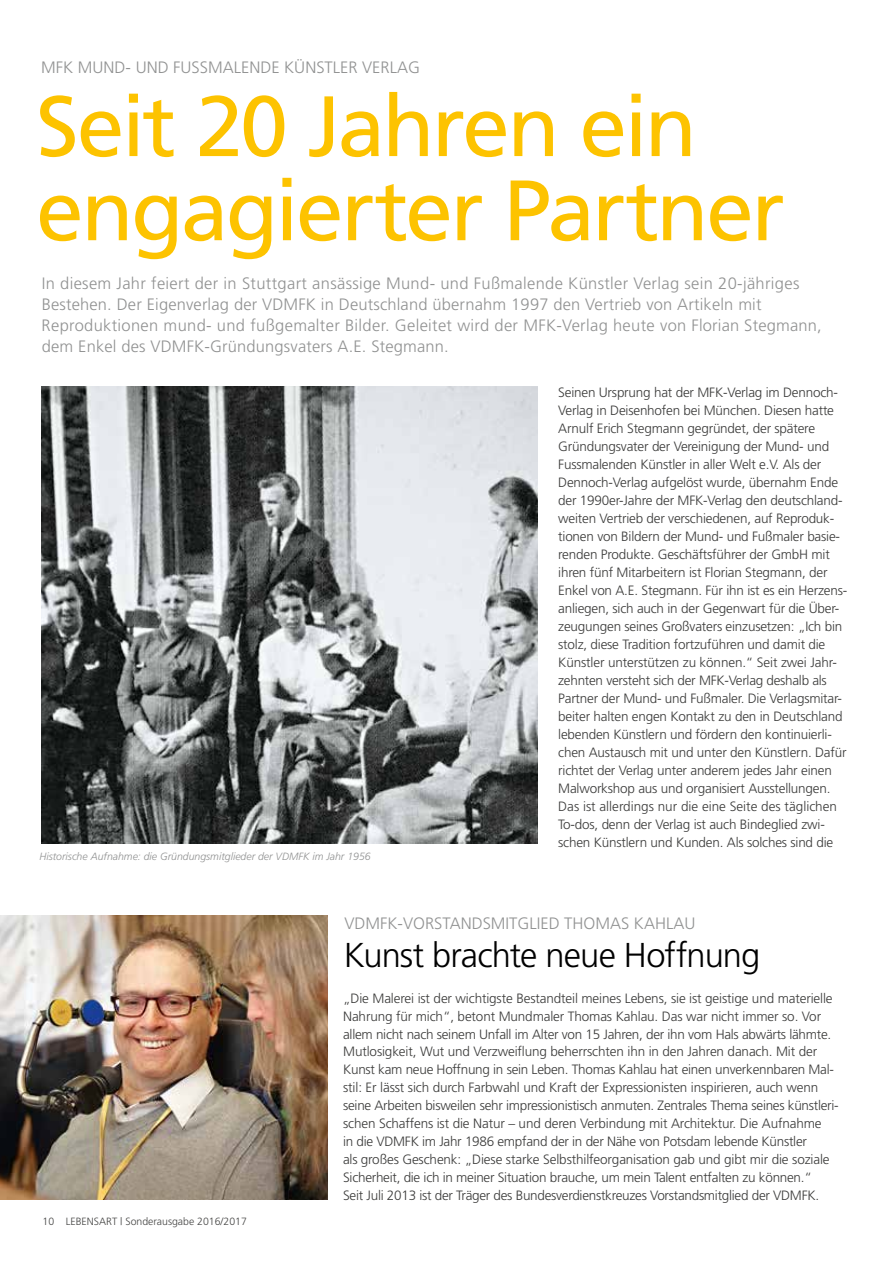
<style>
.page{position:relative;width:893px;height:1263px;background:#fff}
.page>*{position:absolute;margin:0;border:0;box-sizing:border-box;transform-origin:0 0}
.t1{font:85.5px/84.2px "Frutiger";letter-spacing:-.03em;color:#fdc300}
.t2{font:300 34.5px "Frutiger";letter-spacing:-.03em;color:#000}
.t3{font:300 16.5px/21px "Frutiger";letter-spacing:.01em;color:#919292}
.t4{font:300 13.5px/18px "Frutiger";letter-spacing:-.015em;color:#3b3b3a}
.t5{font:italic 300 10.5px "Frutiger";color:#919292}
.t6{font:300 10.5px "Frutiger";color:#454544}
</style>
<div class="page">
<img style="left:41px;top:386px;width:496px;height:458px">
<img style="left:0;top:916px;width:327px;height:283px">
<p class="t3" style="left:41px;top:57px;width:380px">MFK MUND- UND FUSSMALENDE KÜNSTLER VERLAG</p>
<h1 class="t1" style="left:36px;top:85px;width:750px">Seit 20 Jahren ein engagierter Partner</h1>
<p class="t3" style="left:42px;top:273px;width:782px">In diesem Jahr feiert der in Stuttgart ansässige Mund- und Fußmalende Künstler Verlag sein 20-jähriges Bestehen. Der Eigenverlag der VDMFK in Deutschland übernahm 1997 den Vertrieb von Artikeln mit Reproduktionen mund- und fußgemalter Bilder. Geleitet wird der MFK-Verlag heute von Florian Stegmann, dem Enkel des VDMFK-Gründungsvaters A.E. Stegmann.</p>
<p class="t5" style="left:39px;top:851px;width:333px">Historische Aufnahme: die Gründungsmitglieder der VDMFK im Jahr 1956</p>
<p class="t4" style="left:558px;top:383px;width:290px">Seinen Ursprung hat der MFK-Verlag im Dennoch-Verlag in Deisenhofen bei München. Diesen hatte Arnulf Erich Stegmann gegründet, der spätere Gründungsvater der Vereinigung der Mund- und Fussmalenden Künstler in aller Welt e.V. Als der Dennoch-Verlag aufgelöst wurde, übernahm Ende der 1990er-Jahre der MFK-Verlag den deutschland&shy;weiten Vertrieb der verschiedenen, auf Reproduk&shy;tionen von Bildern der Mund- und Fußmaler basie&shy;renden Produkte. Geschäftsführer der GmbH mit ihren fünf Mitarbeitern ist Florian Stegmann, der Enkel von A.E. Stegmann. Für ihn ist es ein Herzens&shy;anliegen, sich auch in der Gegenwart für die Über&shy;zeugungen seines Großvaters einzusetzen: „Ich bin stolz, diese Tradition fortzuführen und damit die Künstler unterstützen zu können.“ Seit zwei Jahr&shy;zehnten versteht sich der MFK-Verlag deshalb als Partner der Mund- und Fußmaler. Die Verlagsmitar&shy;beiter halten engen Kontakt zu den in Deutschland lebenden Künstlern und fördern den kontinuierli&shy;chen Austausch mit und unter den Künstlern. Dafür richtet der Verlag unter anderem jedes Jahr einen Malworkshop aus und organisiert Ausstellungen.<br>Das ist allerdings nur die eine Seite des täglichen To-dos, denn der Verlag ist auch Bindeglied zwi&shy;schen Künstlern und Kunden. Als solches sind die</p>
<p class="t3" style="left:344px;top:912px;width:352px">VDMFK-VORSTANDSMITGLIED THOMAS KAHLAU</p>
<h2 class="t2" style="left:344px;top:936px;width:418px">Kunst brachte neue Hoffnung</h2>
<p class="t6" style="left:43px;top:1215px;width:206px">10 LEBENSART | Sonderausgabe 2016/2017</p>
<p class="t4" style="left:343px;top:989px;width:497px">„Die Malerei ist der wichtigste Bestandteil meines Lebens, sie ist geistige und materielle Nahrung für mich“, betont Mundmaler Thomas Kahlau. Das war nicht immer so. Vor allem nicht nach seinem Unfall im Alter von 15 Jahren, der ihn vom Hals abwärts lähmte.<br>Mutlosigkeit, Wut und Verzweiflung beherrschten ihn in den Jahren danach. Mit der Kunst kam neue Hoffnung in sein Leben. Thomas Kahlau hat einen unverkennbaren Mal&shy;stil: Er lässt sich durch Farbwahl und Kraft der Expressionisten inspirieren, auch wenn seine Arbeiten bisweilen sehr impressionistisch anmuten. Zentrales Thema seines künstleri&shy;schen Schaffens ist die Natur – und deren Verbindung mit Architektur. Die Aufnahme<br>in die VDMFK im Jahr 1986 empfand der in der Nähe von Potsdam lebende Künstler<br>als großes Geschenk: „Diese starke Selbsthilfeorganisation gab und gibt mir die soziale Sicherheit, die ich in meiner Situation brauche, um mein Talent entfalten zu können.“<br>Seit Juli 2013 ist der Träger des Bundesverdienstkreuzes Vorstandsmitglied der VDMFK.</p>
</div>
